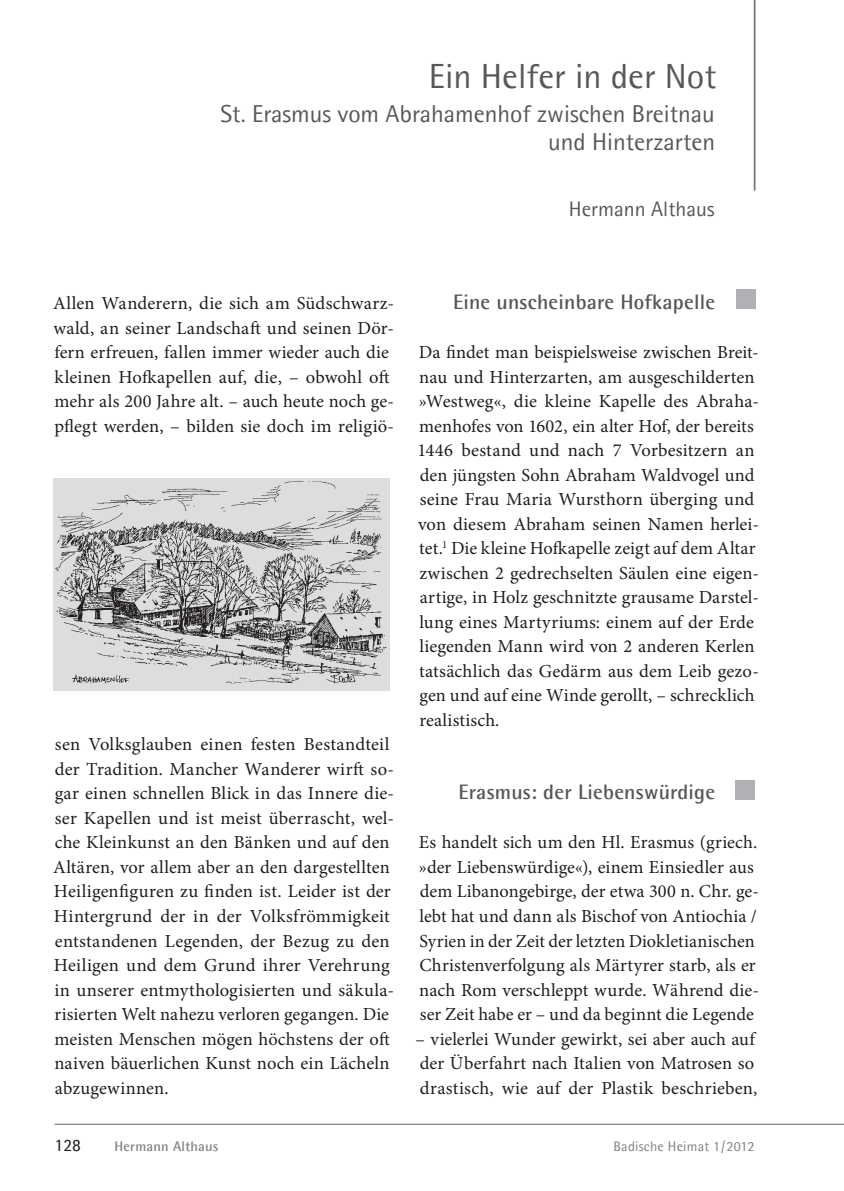
<style>
.page{position:relative;width:844px;height:1191px;background:#fff}
.page>*{position:absolute;margin:0;border:0;box-sizing:border-box;transform-origin:0 0}
.t1{font:35px "Agfa Rotis Semisans";color:#57585a}
.t2{font:24.5px/28px "Agfa Rotis Semisans";color:#57585a;text-align:right}
.t3{font:700 21px "Agfa Rotis Semisans";letter-spacing:.01em;color:#57585a}
.t4{font:21px "Agfa Rotis Semisans";color:#57585a}
.t5{font:18.38px/24.5px "Minion Pro";letter-spacing:.005em;color:#1d1e1f}
.t6{font:17.5px "Agfa Rotis Semisans";color:#1d1e1f}
.t7{font:14px "Agfa Rotis Semisans";letter-spacing:.015em;color:#808285}
.t8{font:700 14px "Agfa Rotis Semisans";letter-spacing:.015em;color:#808285}
</style>
<div class="page">
<hr style="left:55px;top:1124px;width:788px;height:1px;background:#636366">
<hr style="left:753px;top:0;width:2px;height:191px;background:#757679">
<img style="left:53px;top:478px;width:336px;height:212px">
<div style="left:735px;top:289px;width:20px;height:20px;background:#b0b1b5"></div>
<div style="left:734px;top:779px;width:20px;height:20px;background:#b0b1b5"></div>
<p class="t1" style="left:429px;top:56px;width:289px">Ein Helfer in der Not</p>
<p class="t2" style="left:220px;top:99px;width:496px">St. Erasmus vom Abrahamenhof zwischen Breitnau und Hinterzarten</p>
<p class="t4" style="left:568px;top:196px;width:147px">Hermann Althaus</p>
<p class="t5" style="left:53px;top:293px;width:342px">Allen Wanderern, die sich am Südschwarz&shy;wald, an seiner Landschaft und seinen Dör&shy;fern erfreuen, fallen immer wieder auch die kleinen Hofkapellen auf, die, – obwohl oft mehr als 200 Jahre alt. – auch heute noch ge&shy;pflegt werden, – bilden sie doch im religiö-</p>
<p class="t5" style="left:53px;top:734px;width:342px">sen Volksglauben einen festen Bestandteil der Tradition. Mancher Wanderer wirft so&shy;gar einen schnellen Blick in das Innere die&shy;ser Kapellen und ist meist überrascht, wel&shy;che Kleinkunst an den Bänken und auf den Altären, vor allem aber an den dargestellten Heiligenfiguren zu finden ist. Leider ist der Hintergrund der in der Volksfrömmigkeit entstandenen Legenden, der Bezug zu den Heiligen und dem Grund ihrer Verehrung in unserer entmythologisierten und säkula&shy;risierten Welt nahezu verloren ge gangen. Die meisten Menschen mögen höchstens der oft naiven bäuerlichen Kunst noch ein Lächeln abzugewinnen.</p>
<p class="t3" style="left:453px;top:288px;width:263px">Eine unscheinbare Hofkapelle</p>
<p class="t5" style="left:417px;top:342px;width:343px">Da findet man beispielsweise zwischen Breit&shy;nau und Hinterzarten, am ausge schil derten »Westweg«, die kleine Kapelle des Abraha&shy;menhofes von 1602, ein alter Hof, der bereits 1446 bestand und nach 7 Vorbesitzern an den jüngsten Sohn Abraham Waldvogel und seine Frau Maria Wursthorn überging und von diesem Abraham seinen Namen herlei&shy;tet.<sup>1</sup> Die kleine Hofkapelle zeigt auf dem Altar zwischen 2 gedrechselten Säulen eine eigen&shy;artige, in Holz geschnitzte grausame Darstel&shy;lung eines Martyriums: einem auf der Erde liegenden Mann wird von 2 anderen Kerlen tatsächlich das Gedärm aus dem Leib gezo&shy;gen und auf eine Winde gerollt, – schrecklich realistisch.</p>
<p class="t3" style="left:458px;top:779px;width:258px">Erasmus: der Liebenswürdige</p>
<p class="t5" style="left:419px;top:832px;width:341px">Es handelt sich um den Hl. Erasmus (griech. »der Liebenswürdige«), einem Einsiedler aus dem Libanongebirge, der etwa 300 n. Chr. ge&shy;lebt hat und dann als Bischof von Antiochia / Syrien in der Zeit der letzten Diokletianischen Christenverfolgung als Märtyrer starb, als er nach Rom verschleppt wurde. Während die&shy;ser Zeit habe er – und da beginnt die Legende</p>
<p class="t5" style="left:415px;top:1028px;width:343px">– vielerlei Wunder gewirkt, sei aber auch auf der Überfahrt nach Italien von Matrosen so drastisch, wie auf der Plastik beschrieben,</p>
<p class="t6" style="left:55px;top:1134px;width:28px">128</p>
<p class="t8" style="left:114px;top:1137px;width:105px">Hermann Althaus</p>
<p class="t7" style="left:613px;top:1137px;width:142px">Badische Heimat 1 / 2012</p>
</div>
